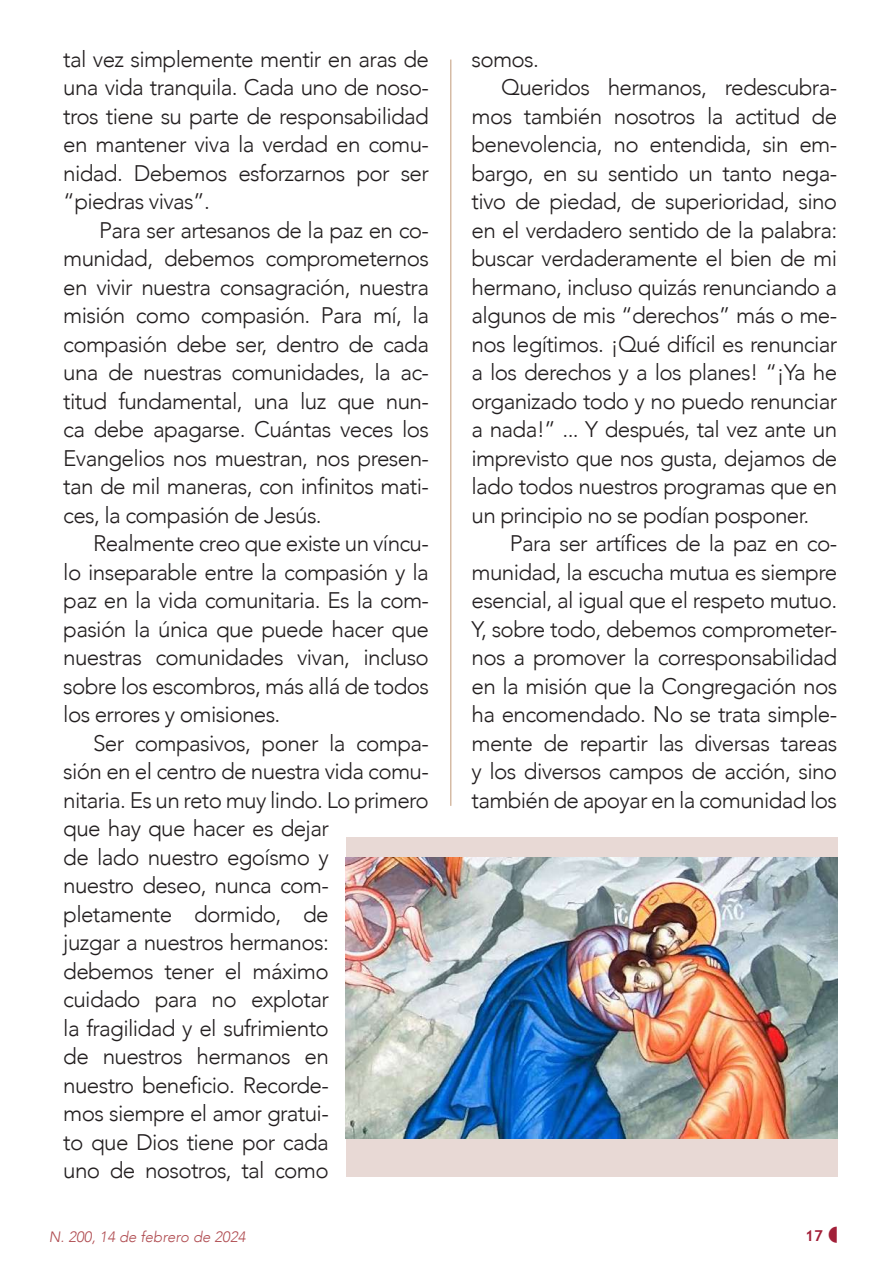
<style>
.page{position:relative;width:893px;height:1263px;background:#fff}
.page>*{position:absolute;margin:0;border:0;box-sizing:border-box;transform-origin:0 0}
.t1{font:300 22.5px/28.5px "Avenir";letter-spacing:-.03em;color:#231f20;text-align:justify}
.t2{font:italic 300 15px "Avenir";color:#b04d52}
.t3{font:700 15px "Trebuchet MS";color:#a22039}
</style>
<div class="page">
<hr style="left:451px;top:60px;width:1px;height:746px;background:#c19a78">
<div style="left:346px;top:838px;width:491px;height:339px;background:#e8d9d5"></div>
<img style="left:346px;top:857px;width:491px;height:282px">
<p class="t1" style="left:63px;top:45px;width:367px">tal vez simplemente mentir en aras de una vida tranquila. Cada uno de noso&shy;tros tiene su parte de responsabilidad en mantener viva la verdad en comu&shy;nidad. Debemos esforzarnos por ser “piedras vivas”.</p>
<p class="t1" style="left:63px;top:216px;width:367px;text-indent:36px">Para ser artesanos de la paz en co&shy;munidad, debemos comprometernos en vivir nuestra consagración, nuestra misión como compasión. Para mí, la compasión debe ser, dentro de cada una de nuestras comunidades, la ac&shy;titud fundamental, una luz que nun&shy;ca debe apagarse. Cuántas veces los Evangelios nos muestran, nos presen&shy;tan de mil maneras, con infinitos mati&shy;ces, la compasión de Jesús.</p>
<p class="t1" style="left:63px;top:529px;width:367px;text-indent:30px">Realmente creo que existe un víncu&shy;lo inseparable entre la compasión y la paz en la vida comunitaria. Es la com&shy;pasión la única que puede hacer que nuestras comunidades vivan, incluso sobre los escombros, más allá de todos los errores y omisiones.</p>
<p class="t1" style="left:63px;top:729px;width:367px;text-align:left;text-indent:30px">Ser compasivos, poner la compa&shy;sión en el centro de nuestra vida comu&shy;nitaria. Es un reto muy lindo. Lo primero que hay que hacer es dejar<br>de lado nuestro egoísmo y<br>nuestro deseo, nunca com&shy;pletamente dormido, de<br>juzgar a nuestros hermanos:<br>debemos tener el máximo<br>cuidado para no explotar<br>la fragilidad y el sufrimiento<br>de nuestros hermanos en<br>nuestro beneficio. Recorde-<br>mos siempre el amor gratui-<br>to que Dios tiene por cada<br>uno de nosotros, tal como</p>
<p class="t1" style="left:471px;top:45px;width:69px">somos.</p>
<p class="t1" style="left:501px;top:73px;width:337px">Queridos hermanos, redescubra-</p>
<p class="t1" style="left:471px;top:102px;width:367px">mos también nosotros la actitud de</p>
<p class="t1" style="left:471px;top:130px;width:367px">benevolencia, no entendida, sin em-</p>
<p class="t1" style="left:471px;top:159px;width:367px">bargo, en su sentido un tanto nega-</p>
<p class="t1" style="left:471px;top:187px;width:367px">tivo de piedad, de superioridad, sino</p>
<p class="t1" style="left:471px;top:216px;width:367px">en el verdadero sentido de la palabra:</p>
<p class="t1" style="left:471px;top:244px;width:367px">buscar verdaderamente el bien de mi</p>
<p class="t1" style="left:471px;top:273px;width:367px">hermano, incluso quizás renunciando a</p>
<p class="t1" style="left:471px;top:301px;width:367px">algunos de mis “derechos” más o me-</p>
<p class="t1" style="left:471px;top:330px;width:367px">nos legítimos. ¡Qué difícil es renunciar</p>
<p class="t1" style="left:471px;top:358px;width:367px">a los derechos y a los planes! “¡Ya he</p>
<p class="t1" style="left:471px;top:387px;width:367px">organizado todo y no puedo renunciar</p>
<p class="t1" style="left:471px;top:415px;width:367px">a nada!” ... Y después, tal vez ante un</p>
<p class="t1" style="left:471px;top:444px;width:367px">imprevisto que nos gusta, dejamos de</p>
<p class="t1" style="left:471px;top:472px;width:367px">lado todos nuestros programas que en</p>
<p class="t1" style="left:471px;top:501px;width:339px">un principio no se podían posponer.</p>
<p class="t1" style="left:510px;top:529px;width:329px">Para ser artífices de la paz en co-</p>
<p class="t1" style="left:471px;top:558px;width:367px">munidad, la escucha mutua es siempre</p>
<p class="t1" style="left:471px;top:586px;width:367px">esencial, al igual que el respeto mutuo.</p>
<p class="t1" style="left:471px;top:615px;width:367px">Y, sobre todo, debemos comprometer-</p>
<p class="t1" style="left:471px;top:643px;width:367px">nos a promover la corresponsabilidad</p>
<p class="t1" style="left:471px;top:672px;width:367px">en la misión que la Congregación nos</p>
<p class="t1" style="left:471px;top:700px;width:367px">ha encomendado. No se trata simple-</p>
<p class="t1" style="left:471px;top:729px;width:367px">mente de repartir las diversas tareas</p>
<p class="t1" style="left:471px;top:757px;width:367px">y los diversos campos de acción, sino</p>
<p class="t1" style="left:471px;top:786px;width:367px">también de apoyar en la comunidad los</p>
<p class="t2" style="left:49px;top:1228px;width:198px">N. 200, 14 de febrero de 2024</p>
<p class="t3" style="left:805px;top:1226px;width:19px">17</p>
</div>
